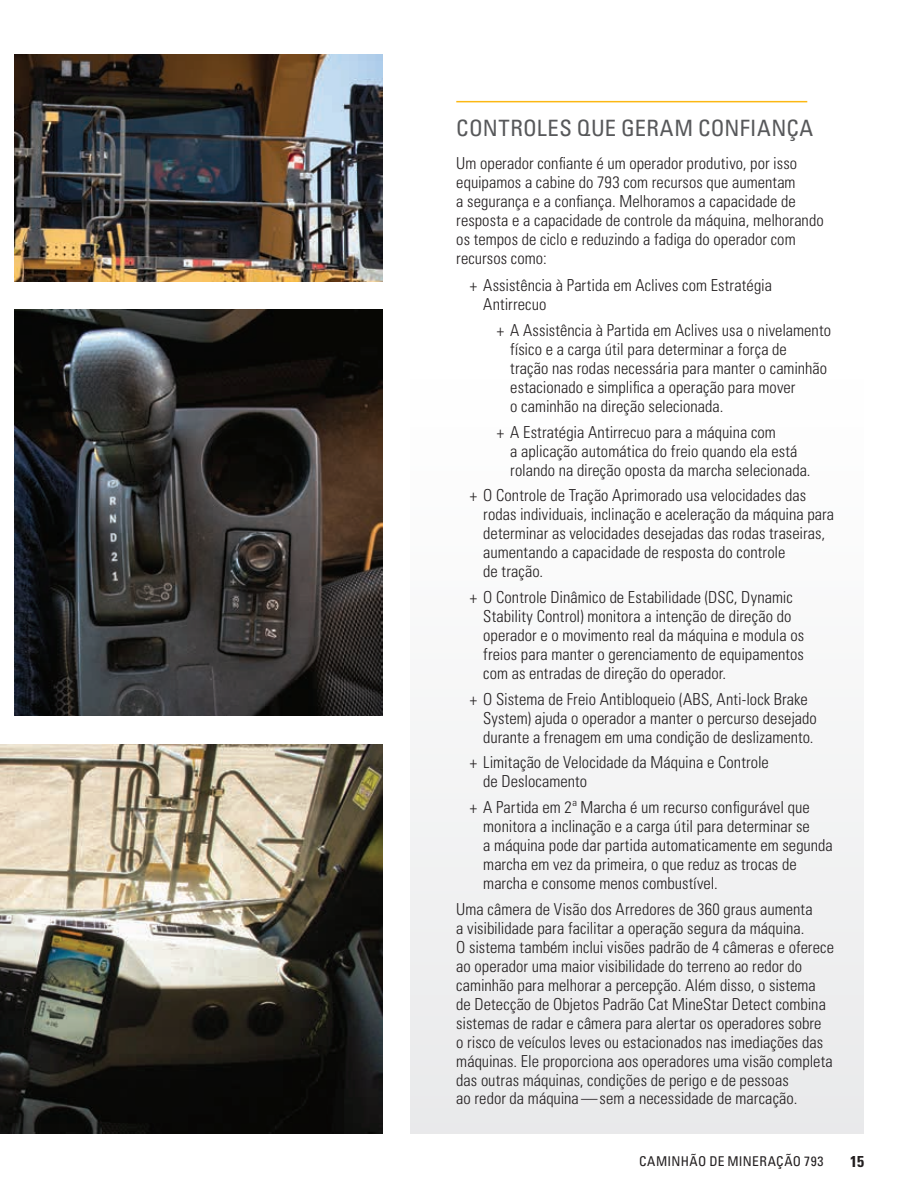
<style>
.page{position:relative;width:918px;height:1188px;background:#fff}
.page>*{position:absolute;margin:0;border:0;box-sizing:border-box;transform-origin:0 0}
.t1{font:condensed 22.5px "Univers LT Std";letter-spacing:.02em;color:#57585a}
.t2{font:300 condensed 16.5px/19px "Univers LT Std";color:#231f20}
.t3{font:700 condensed 15.75px "Univers LT Std";color:#231f20}
.t4{font:condensed 13.5px "Univers LT Std";letter-spacing:.025em;color:#231f20}
</style>
<div class="page">
<div style="left:411px;top:376px;width:453px;height:758px;background:#f4f5f5"></div>
<hr style="left:456px;top:101px;width:351px;height:1px;background:#fcb814">
<img style="left:0;top:744px;width:382px;height:389px">
<img style="left:14px;top:54px;width:368px;height:227px">
<img style="left:14px;top:310px;width:368px;height:406px">
<h1 class="t1" style="left:456px;top:114px;width:358px">CONTROLES QUE GERAM CONFIANÇA</h1>
<p class="t2" style="left:456px;top:153px;width:369px">Um operador confiante é um operador produtivo, por isso equipamos a cabine do 793 com recursos que aumentam<br>a segurança e a confiança. Melhoramos a capacidade de resposta e a capacidade de controle da máquina, melhorando os tempos de ciclo e reduzindo a fadiga do operador com recursos como:</p>
<p class="t2" style="left:483px;top:276px;width:290px;text-indent:-13px">+ Assistência à Partida em Aclives com Estratégia<br>Antirrecuo</p>
<p class="t2" style="left:510px;top:321px;width:322px;text-indent:-13px">+ A Assistência à Partida em Aclives usa o nivelamento físico e a carga útil para determinar a força de<br>tração nas rodas necessária para manter o caminhão estacionado e simplifica a operação para mover<br>o caminhão na direção selecionada.</p>
<p class="t2" style="left:510px;top:423px;width:302px;text-indent:-13px">+ A Estratégia Antirrecuo para a máquina com<br>a aplicação automática do freio quando ela está rolando na direção oposta da marcha selecionada.</p>
<p class="t2" style="left:483px;top:486px;width:353px;text-indent:-13px">+ O Controle de Tração Aprimorado usa velocidades das rodas individuais, inclinação e aceleração da máquina para determinar as velocidades desejadas das rodas traseiras, aumentando a capacidade de resposta do controle<br>de tração.</p>
<p class="t2" style="left:483px;top:588px;width:322px;text-indent:-13px">+ O Controle Dinâmico de Estabilidade (DSC, Dynamic Stability Control) monitora a intenção de direção do operador e o movimento real da máquina e modula os freios para manter o gerenciamento de equipamentos com as entradas de direção do operador.</p>
<p class="t2" style="left:483px;top:689px;width:335px;text-indent:-13px">+ O Sistema de Freio Antibloqueio (ABS, Anti-lock Brake<br>System) ajuda o operador a manter o percurso desejado durante a frenagem em uma condição de deslizamento.</p>
<p class="t2" style="left:483px;top:753px;width:287px;text-indent:-13px">+ Limitação de Velocidade da Máquina e Controle de Deslocamento</p>
<p class="t2" style="left:483px;top:798px;width:351px;text-indent:-13px">+ A Partida em 2ª Marcha é um recurso configurável que monitora a inclinação e a carga útil para determinar se<br>a máquina pode dar partida automaticamente em segunda marcha em vez da primeira, o que reduz as trocas de marcha e consome menos combustível.</p>
<p class="t2" style="left:456px;top:899px;width:379px">Uma câmera de Visão dos Arredores de 360 graus aumenta<br>a visibilidade para facilitar a operação segura da máquina.<br>O sistema também inclui visões padrão de 4 câmeras e oferece ao operador uma maior visibilidade do terreno ao redor do caminhão para melhorar a percepção. Além disso, o sistema de Detecção de Objetos Padrão Cat MineStar Detect combina sistemas de radar e câmera para alertar os operadores sobre<br>o risco de veículos leves ou estacionados nas imediações das máquinas. Ele proporciona aos operadores uma visão completa das outras máquinas, condições de perigo e de pessoas<br>ao redor da máquina—sem a necessidade de marcação.</p>
<p class="t4" style="left:639px;top:1153px;width:186px">CAMINHÃO DE MINERAÇÃO 793</p>
<p class="t3" style="left:850px;top:1151px;width:15px">15</p>
</div>
